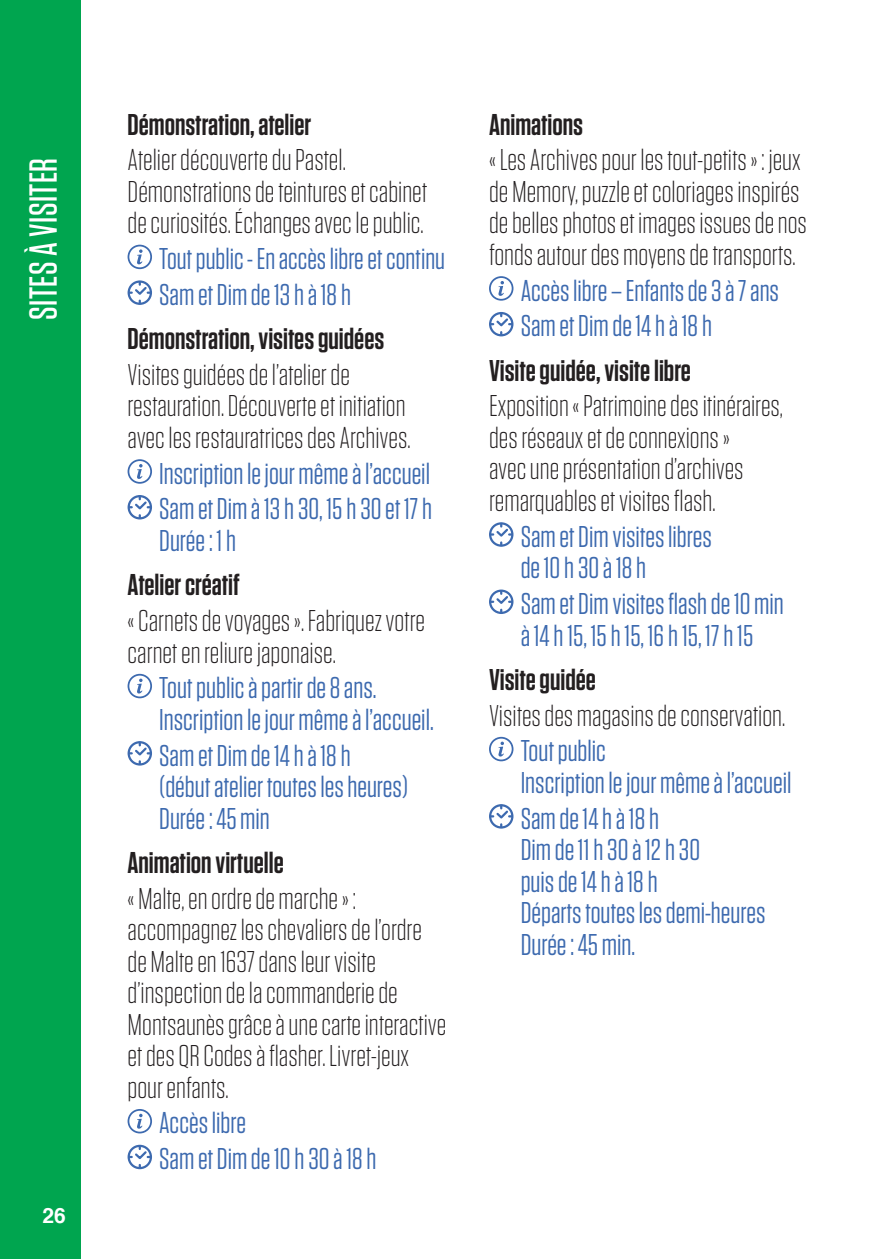
<style>
.page{position:relative;width:893px;height:1259px;background:#fff}
.page>*{position:absolute;margin:0;border:0;box-sizing:border-box;transform-origin:0 0}
.t1{font:500 39px "Tungsten";letter-spacing:.01em;color:#fff}
.labeur{font:300 30px/31.5px "Tungsten";color:#231f20}
.Infos_RESA__Sites{font:30px/31.5px "Tungsten";color:#3d6aaf}
.TYPE_D_ANIM_2{font:600 30px "Tungsten";color:#231f20}
.t2{font:700 21px "Helvetica";color:#fff}
</style>
<div class="page">
<div style="left:0;top:0;width:81px;height:1259px;background:#00a54f"></div>
<svg style="left:128px;top:245px;width:24px;height:24px"></svg>
<svg style="left:127px;top:280px;width:25px;height:25px"></svg>
<svg style="left:128px;top:459px;width:24px;height:25px"></svg>
<svg style="left:127px;top:495px;width:25px;height:25px"></svg>
<svg style="left:128px;top:674px;width:24px;height:24px"></svg>
<svg style="left:127px;top:741px;width:25px;height:25px"></svg>
<svg style="left:128px;top:1109px;width:24px;height:24px"></svg>
<svg style="left:127px;top:1144px;width:25px;height:26px"></svg>
<svg style="left:489px;top:276px;width:24px;height:25px"></svg>
<svg style="left:489px;top:312px;width:25px;height:25px"></svg>
<svg style="left:489px;top:522px;width:25px;height:25px"></svg>
<svg style="left:489px;top:589px;width:25px;height:25px"></svg>
<svg style="left:489px;top:737px;width:24px;height:24px"></svg>
<svg style="left:489px;top:804px;width:25px;height:25px"></svg>
<h1 class="t1" style="left:23px;top:320px;width:163px;rotate:-90deg">SITES À VISITER</h1>
<p class="t2" style="left:43px;top:1196px;width:25px">26</p>
<p class="TYPE_D_ANIM_2" style="left:128px;top:108px;width:185px">Démonstration, atelier</p>
<p class="labeur" style="left:128px;top:145px;width:301px">Atelier découverte du Pastel.<br>Démonstrations de teintures et cabinet de curiosités. Échanges avec le public.</p>
<p class="Infos_RESA__Sites" style="left:159px;top:243px;width:287px">Tout public - En accès libre et continu</p>
<p class="Infos_RESA__Sites" style="left:159px;top:279px;width:193px">Sam et Dim de 13 h à 18 h</p>
<p class="TYPE_D_ANIM_2" style="left:128px;top:323px;width:258px">Démonstration, visites guidées</p>
<p class="labeur" style="left:128px;top:359px;width:284px">Visites guidées de l’atelier de restauration. Découverte et initiation avec les restauratrices des Archives.</p>
<p class="Infos_RESA__Sites" style="left:159px;top:458px;width:272px">Inscription le jour même à l’accueil</p>
<p class="Infos_RESA__Sites" style="left:159px;top:494px;width:274px">Sam et Dim à 13 h 30, 15 h 30 et 17 h<br>Durée : 1 h</p>
<p class="TYPE_D_ANIM_2" style="left:128px;top:569px;width:114px">Atelier créatif</p>
<p class="labeur" style="left:128px;top:605px;width:299px">« Carnets de voyages ». Fabriquez votre carnet en reliure japonaise.</p>
<p class="Infos_RESA__Sites" style="left:159px;top:672px;width:276px">Tout public à partir de 8 ans.<br>Inscription le jour même à l’accueil.</p>
<p class="Infos_RESA__Sites" style="left:159px;top:740px;width:250px">Sam et Dim de 14 h à 18 h (début atelier toutes les heures)<br>Durée : 45 min</p>
<p class="TYPE_D_ANIM_2" style="left:128px;top:846px;width:158px">Animation virtuelle</p>
<p class="labeur" style="left:128px;top:883px;width:320px">« Malte, en ordre de marche » : accompagnez les chevaliers de l’ordre de Malte en 1637 dans leur visite d’inspection de la commanderie de<br>Montsaunès grâce à une carte interactive et des QR Codes à flasher. Livret-jeux pour enfants.</p>
<p class="Infos_RESA__Sites" style="left:159px;top:1107px;width:88px">Accès libre</p>
<p class="Infos_RESA__Sites" style="left:159px;top:1143px;width:219px">Sam et Dim de 10 h 30 à 18 h</p>
<p class="TYPE_D_ANIM_2" style="left:489px;top:108px;width:96px">Animations</p>
<p class="labeur" style="left:489px;top:145px;width:319px">« Les Archives pour les tout-petits » : jeux de Memory, puzzle et coloriages inspirés de belles photos et images issues de nos fonds autour des moyens de transports.</p>
<p class="Infos_RESA__Sites" style="left:521px;top:275px;width:260px">Accès libre – Enfants de 3 à 7 ans</p>
<p class="Infos_RESA__Sites" style="left:521px;top:311px;width:193px">Sam et Dim de 14 h à 18 h</p>
<p class="TYPE_D_ANIM_2" style="left:489px;top:354px;width:203px">Visite guidée, visite libre</p>
<p class="labeur" style="left:489px;top:391px;width:296px">Exposition « Patrimoine des itinéraires, des réseaux et de connexions »<br>avec une présentation d’archives remarquables et visites flash.</p>
<p class="Infos_RESA__Sites" style="left:521px;top:521px;width:193px">Sam et Dim visites libres de 10 h 30 à 18 h</p>
<p class="Infos_RESA__Sites" style="left:521px;top:588px;width:264px">Sam et Dim visites flash de 10 min à 14 h 15, 15 h 15, 16 h 15, 17 h 15</p>
<p class="TYPE_D_ANIM_2" style="left:489px;top:663px;width:108px">Visite guidée</p>
<p class="labeur" style="left:489px;top:700px;width:298px">Visites des magasins de conservation.</p>
<p class="Infos_RESA__Sites" style="left:521px;top:735px;width:272px">Tout public<br>Inscription le jour même à l’accueil</p>
<p class="Infos_RESA__Sites" style="left:521px;top:803px;width:246px">Sam de 14 h à 18 h<br>Dim de 11 h 30 à 12 h 30<br>puis de 14 h à 18 h<br>Départs toutes les demi-heures<br>Durée : 45 min.</p>
</div>
